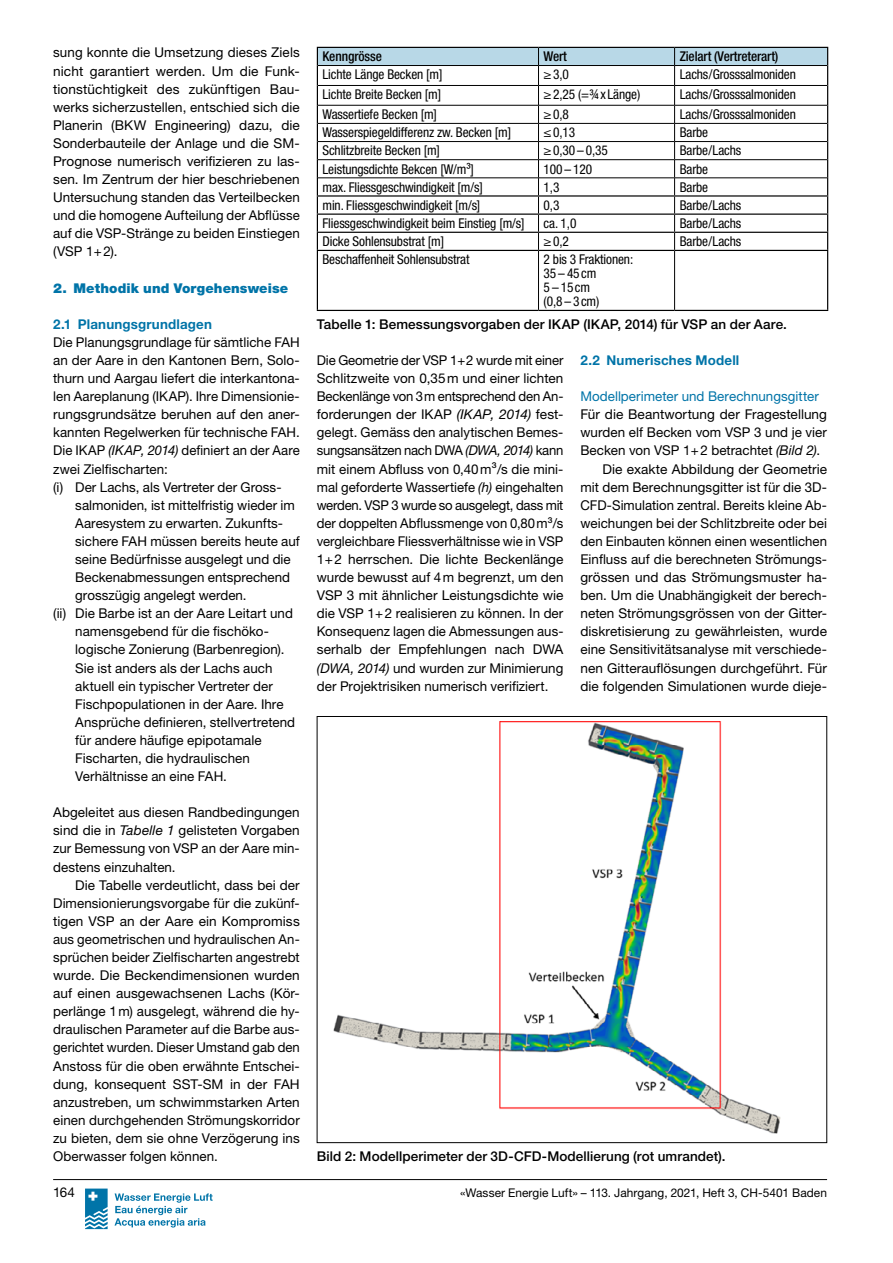
<style>
.page{position:relative;width:893px;height:1263px;background:#fff}
.page>*{position:absolute;margin:0;border:0;box-sizing:border-box;transform-origin:0 0}
._9pt_Grundtext{font:13.5px/18.1px "Helvetica Neue LT Pro";letter-spacing:.005em;color:#000;text-align:justify}
._9pt_Grundtext_Ez{font:13.5px/18.1px "Helvetica Neue LT Pro";letter-spacing:.005em;color:#000;text-align:justify}
._8pt_Tabellentext{font:condensed 13.5px/14px "Helvetica Neue LT Pro";letter-spacing:-.01em;color:#000}
._9pt_Grundtext_Numme{font:13.5px/18.1px "Helvetica Neue LT Pro";color:#000}
._9pt_Grundtext_Ez_Ko{font:13.5px/18.1px "Helvetica Neue LT Pro";letter-spacing:.005em;color:#000;text-align:justify}
.Bildlegende{font:500 13.5px "Helvetica Neue LT Pro";letter-spacing:.01em;color:#000}
.Zwischentitel_00{font:700 13.5px "Helvetica Neue LT Pro";letter-spacing:.015em;color:#0074a8}
.Zwischentitel_000{font:13.5px "Helvetica Neue LT Pro";letter-spacing:.005em;color:#0074a8}
._8pt_Tabellentext-2{font:500 condensed 13.5px "Helvetica Neue LT Pro";letter-spacing:-.01em;color:#000}
.Zwischentitel_0{font:900 13.5px "Helvetica Neue LT Pro";letter-spacing:.005em;color:#0074a8}
.t1{font:12px "Helvetica Neue LT Pro";letter-spacing:.005em;color:#000}
.s1{font-style:italic}
</style>
<div class="page">
<hr style="left:53px;top:1179px;width:774px;height:1px;background:#000">
<svg style="left:85px;top:1188px;width:23px;height:41px"></svg>
<svg style="left:114px;top:1193px;width:99px;height:34px"></svg>
<img style="left:333px;top:722px;width:448px;height:412px">
<hr style="left:538px;top:251px;width:1px;height:59px;background:#000">
<hr style="left:674px;top:251px;width:1px;height:59px;background:#000">
<hr style="left:317px;top:251px;width:1px;height:59px;background:#000">
<hr style="left:317px;top:310px;width:221px;height:1px;background:#000">
<hr style="left:538px;top:310px;width:137px;height:1px;background:#000">
<hr style="left:675px;top:310px;width:153px;height:1px;background:#000">
<hr style="left:317px;top:250px;width:221px;height:1px;background:#000">
<hr style="left:538px;top:250px;width:137px;height:1px;background:#000">
<hr style="left:675px;top:250px;width:153px;height:1px;background:#000">
<svg style="left:317px;top:47px;width:511px;height:203px"></svg>
<hr style="left:827px;top:251px;width:1px;height:59px;background:#000">
<p class="_9pt_Grundtext_Ez_Ko" style="left:53px;top:43px;width:248px">sung konnte die Umsetzung dieses Ziels nicht garantiert werden. Um die Funk&shy;tionstüchtigkeit des zukünftigen Bau&shy;werks sicherzustellen, entschied sich die Planerin (BKW Engineering) dazu, die Sonderbauteile der Anlage und die SM-Prognose numerisch verifizieren zu las&shy;sen. Im Zentrum der hier beschriebenen Untersuchung standen das Verteilbecken und die homogene Aufteilung der Abflüsse auf die VSP-Stränge zu beiden Einstiegen (VSP 1+2).</p>
<p class="Zwischentitel_0" style="left:53px;top:280px;width:237px">2. Methodik und Vorgehensweise</p>
<p class="Zwischentitel_00" style="left:53px;top:316px;width:160px">2.1 Planungsgrundlagen</p>
<p class="_9pt_Grundtext" style="left:53px;top:333px;width:248px">Die Planungsgrundlage für sämtliche FAH an der Aare in den Kantonen Bern, Solo&shy;thurn und Aargau liefert die interkantona&shy;len Aareplanung (IKAP). Ihre Dimensionie&shy;rungsgrundsätze beruhen auf den aner&shy;kannten Regelwerken für technische FAH.</p>
<p class="_9pt_Grundtext" style="left:53px;top:441px;width:248px">Die IKAP <span class="s1">(IKAP, 2014)</span> definiert an der Aare zwei Zielfischarten:</p>
<p class="_9pt_Grundtext_Numme" style="left:75px;top:477px;width:226px;text-indent:-22px">(i) Der Lachs, als Vertreter der Gross&shy;salmoniden, ist mittelfristig wieder im Aaresystem zu erwarten. Zukunfts&shy;sichere FAH müssen bereits heute auf seine Bedürfnisse ausgelegt und die Beckenabmessungen entsprechend grosszügig angelegt werden.</p>
<p class="_9pt_Grundtext_Numme" style="left:75px;top:604px;width:221px;text-indent:-22px">(ii) Die Barbe ist an der Aare Leitart und namensgebend für die fischöko&shy;logische Zonierung (Barbenregion).<br>Sie ist anders als der Lachs auch aktuell ein typischer Vertreter der Fischpopulationen in der Aare. Ihre Ansprüche definieren, stellvertretend für andere häufige epipotamale Fischarten, die hydraulischen Verhältnisse an eine FAH.</p>
<p class="_9pt_Grundtext" style="left:53px;top:803px;width:248px">Abgeleitet aus diesen Randbedingungen sind die in <span class="s1">Tabelle 1</span> gelisteten Vorgaben zur Bemessung von VSP an der Aare min&shy;destens einzuhalten.</p>
<p class="_9pt_Grundtext_Ez" style="left:53px;top:875px;width:248px;text-indent:22px">Die Tabelle verdeutlicht, dass bei der Dimensionierungsvorgabe für die zukünf&shy;tigen VSP an der Aare ein Kompromiss aus geometrischen und hydraulischen An&shy;sprüchen beider Zielfischarten angestrebt wurde. Die Beckendimensionen wurden auf einen ausgewachsenen Lachs (Kör&shy;perlänge 1m) ausgelegt, während die hy&shy;draulischen Parameter auf die Barbe aus&shy;gerichtet wurden. Dieser Umstand gab den Anstoss für die oben erwähnte Entschei&shy;dung, konsequent SST-SM in der FAH anzustreben, um schwimmstarken Arten einen durchgehenden Strömungskorridor zu bieten, dem sie ohne Verzögerung ins Oberwasser folgen können.</p>
<p class="_8pt_Tabellentext-2" style="left:322px;top:48px;width:61px">Kenngrösse</p>
<p class="_8pt_Tabellentext-2" style="left:544px;top:48px;width:25px">Wert</p>
<p class="_8pt_Tabellentext-2" style="left:680px;top:48px;width:100px">Zielart (Vertreterart)</p>
<p class="_8pt_Tabellentext" style="left:322px;top:68px;width:122px">Lichte Länge Becken [m]</p>
<p class="_8pt_Tabellentext" style="left:544px;top:68px;width:27px">≥3,0</p>
<p class="_8pt_Tabellentext" style="left:680px;top:68px;width:118px">Lachs/Grosssalmoniden</p>
<p class="_8pt_Tabellentext" style="left:322px;top:87px;width:120px">Lichte Breite Becken [m]</p>
<p class="_8pt_Tabellentext" style="left:544px;top:87px;width:98px">≥2,25 (=3/4xLänge)</p>
<p class="_8pt_Tabellentext" style="left:680px;top:87px;width:118px">Lachs/Grosssalmoniden</p>
<p class="_8pt_Tabellentext" style="left:322px;top:107px;width:116px">Wassertiefe Becken [m]</p>
<p class="_8pt_Tabellentext" style="left:544px;top:107px;width:27px">≥0,8</p>
<p class="_8pt_Tabellentext" style="left:680px;top:107px;width:118px">Lachs/Grosssalmoniden</p>
<p class="_8pt_Tabellentext" style="left:322px;top:125px;width:190px">Wasserspiegeldifferenz zw. Becken [m]</p>
<p class="_8pt_Tabellentext" style="left:544px;top:125px;width:33px">≤0,13</p>
<p class="_8pt_Tabellentext" style="left:680px;top:125px;width:30px">Barbe</p>
<p class="_8pt_Tabellentext" style="left:322px;top:144px;width:119px">Schlitzbreite Becken [m]</p>
<p class="_8pt_Tabellentext" style="left:544px;top:144px;width:66px">≥0,30 – 0,35</p>
<p class="_8pt_Tabellentext" style="left:680px;top:144px;width:63px">Barbe/Lachs</p>
<p class="_8pt_Tabellentext" style="left:322px;top:162px;width:153px">Leistungsdichte Bekcen [W/m³]</p>
<p class="_8pt_Tabellentext" style="left:544px;top:162px;width:50px">100 – 120</p>
<p class="_8pt_Tabellentext" style="left:680px;top:162px;width:30px">Barbe</p>
<p class="_8pt_Tabellentext" style="left:322px;top:180px;width:162px">max. Fliessgeschwindigkeit [m/s]</p>
<p class="_8pt_Tabellentext" style="left:544px;top:180px;width:17px">1,3</p>
<p class="_8pt_Tabellentext" style="left:680px;top:180px;width:30px">Barbe</p>
<p class="_8pt_Tabellentext" style="left:322px;top:198px;width:159px">min. Fliessgeschwindigkeit [m/s]</p>
<p class="_8pt_Tabellentext" style="left:544px;top:198px;width:17px">0,3</p>
<p class="_8pt_Tabellentext" style="left:680px;top:198px;width:63px">Barbe/Lachs</p>
<p class="_8pt_Tabellentext" style="left:322px;top:216px;width:204px">Fliessgeschwindigkeit beim Einstieg [m/s]</p>
<p class="_8pt_Tabellentext" style="left:544px;top:216px;width:34px">ca. 1,0</p>
<p class="_8pt_Tabellentext" style="left:680px;top:216px;width:63px">Barbe/Lachs</p>
<p class="_8pt_Tabellentext" style="left:322px;top:234px;width:123px">Dicke Sohlensubstrat [m]</p>
<p class="_8pt_Tabellentext" style="left:544px;top:234px;width:27px">≥0,2</p>
<p class="_8pt_Tabellentext" style="left:680px;top:234px;width:63px">Barbe/Lachs</p>
<p class="_8pt_Tabellentext" style="left:322px;top:252px;width:149px">Beschaffenheit Sohlensubstrat</p>
<p class="_8pt_Tabellentext" style="left:544px;top:252px;width:91px">2 bis 3 Fraktionen:<br>35–45cm<br>5–15cm<br>(0,8 – 3cm)</p>
<p class="Bildlegende" style="left:317px;top:316px;width:472px">Tabelle 1: Bemessungsvorgaben der IKAP (IKAP, 2014) für VSP an der Aare.</p>
<p class="_9pt_Grundtext" style="left:317px;top:351px;width:248px">Die Geometrie der VSP 1+2 wurde mit einer Schlitzweite von 0,35m und einer lichten Beckenlänge von 3m entsprechend den An&shy;forderungen der IKAP <span class="s1">(IKAP, 2014)</span> fest&shy;gelegt. Gemäss den analytischen Bemes&shy;sungsansätzen nach DWA <span class="s1">(DWA, 2014)</span> kann mit einem Abfluss von 0,40m<sup>3</sup>/s die mini&shy;mal geforderte Wassertiefe <span class="s1">(h)</span> eingehalten werden. VSP 3 wurde so ausgelegt, dass mit der doppelten Abflussmenge von 0,80m<sup>3</sup>/s vergleichbare Fliessverhältnisse wie in VSP 1+2 herrschen. Die lichte Beckenlänge wurde bewusst auf 4m begrenzt, um den VSP 3 mit ähnlicher Leistungsdichte wie die VSP 1+2 realisieren zu können. In der Konsequenz lagen die Abmessungen aus&shy;serhalb der Empfehlungen nach DWA <span class="s1">(DWA, 2014)</span> und wurden zur Minimierung der Projektrisiken numerisch verifiziert.</p>
<p class="Zwischentitel_00" style="left:580px;top:352px;width:160px">2.2 Numerisches Modell</p>
<p class="Zwischentitel_000" style="left:580px;top:388px;width:240px">Modellperimeter und Berechnungsgitter</p>
<p class="_9pt_Grundtext" style="left:580px;top:405px;width:248px">Für die Beantwortung der Fragestellung wurden elf Becken vom VSP 3 und je vier Becken von VSP 1+2 betrachtet <span class="s1">(Bild 2)</span>.</p>
<p class="_9pt_Grundtext_Ez" style="left:580px;top:459px;width:248px;text-indent:22px">Die exakte Abbildung der Geometrie mit dem Berechnungsgitter ist für die 3D-CFD-Simulation zentral. Bereits kleine Ab&shy;weichungen bei der Schlitzbreite oder bei den Einbauten können einen wesentlichen Einfluss auf die berechneten Strömungs&shy;grössen und das Strömungsmuster ha&shy;ben. Um die Unabhängigkeit der berech&shy;neten Strömungsgrössen von der Gitter&shy;diskretisierung zu gewährleisten, wurde eine Sensitivitätsanalyse mit verschiede&shy;nen Gitterauflösungen durchgeführt. Für die folgenden Simulationen wurde dieje-</p>
<p class="Bildlegende" style="left:317px;top:1148px;width:410px">Bild 2: Modellperimeter der 3D-CFD-Modellierung (rot umrandet).</p>
<p class="_9pt_Grundtext" style="left:53px;top:1183px;width:23px">164</p>
<p class="t1" style="left:460px;top:1185px;width:368px">«Wasser Energie Luft» – 113. Jahrgang, 2021, Heft 3, CH-5401 Baden</p>
</div>
